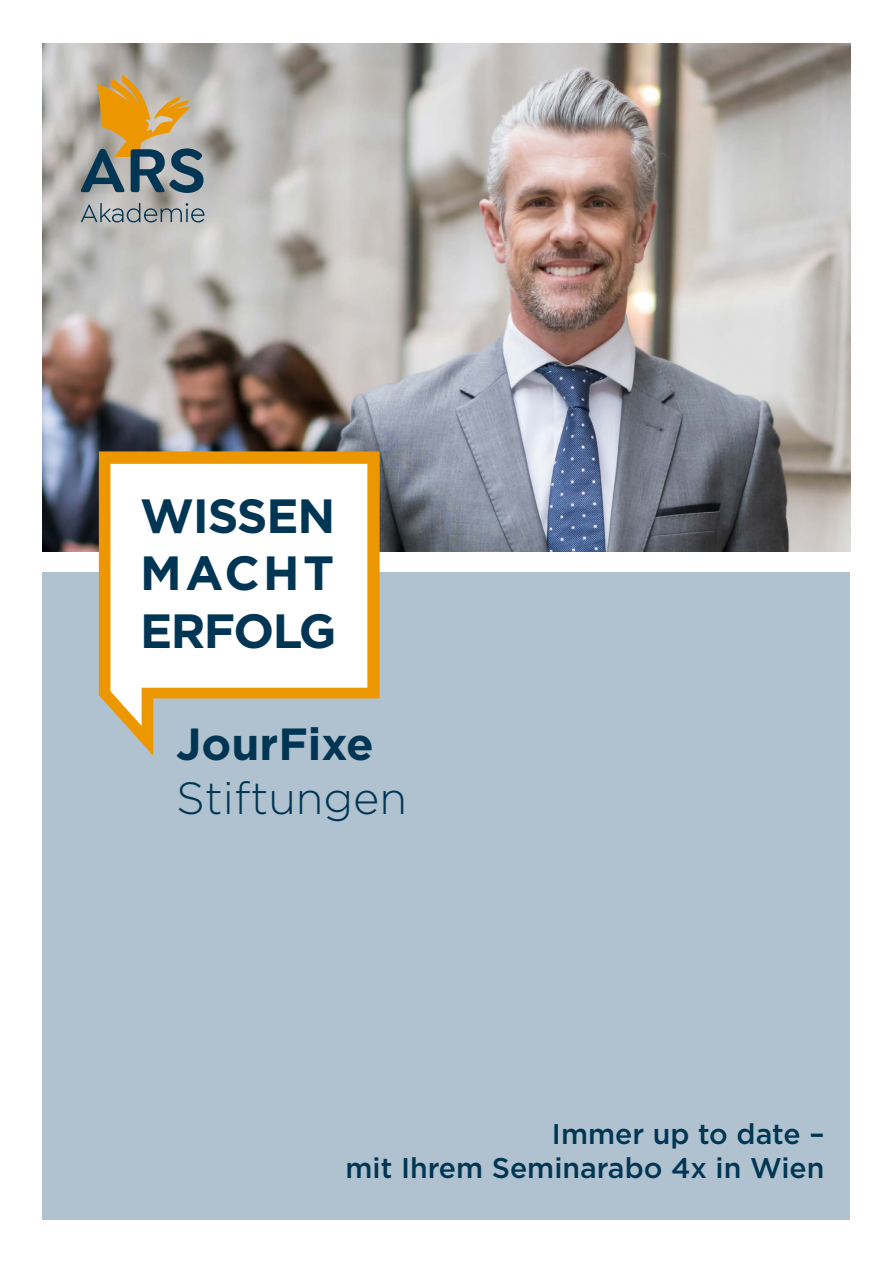
<style>
.page{position:relative;width:893px;height:1263px;background:#fff}
.page>*{position:absolute;margin:0;border:0;box-sizing:border-box;transform-origin:0 0}
.t1{font:700 48px/57.6px "Gotham";letter-spacing:-.025em;color:#003654;text-align:justify}
.t2{font:300 45px "Gotham";color:#003654}
.t3{font:700 45px "Gotham";color:#003654}
.t4{font:500 28.5px/34.2px "Gotham";color:#003654;text-align:right}
</style>
<div class="page">
<img style="left:43px;top:43px;width:807px;height:509px">
<div style="left:43px;top:572px;width:807px;height:648px;background:#b0c2cf"></div>
<svg style="left:99px;top:451px;width:281px;height:305px;fill:#fff"></svg>
<svg style="left:81px;top:203px;width:123px;height:19px;background:#97a1a4"></svg>
<svg style="left:80px;top:74px;width:123px;height:119px;background:#a29779"></svg>
<h1 class="t1" style="left:140px;top:486px;width:198px">WISSEN MACHT ERFOLG</h1>
<h2 class="t3" style="left:176px;top:718px;width:199px">JourFixe</h2>
<h2 class="t2" style="left:176px;top:769px;width:232px">Stiftungen</h2>
<p class="t4" style="left:345px;top:1116px;width:480px">Immer up to date –<br>mit Ihrem Seminarabo 4x in Wien</p>
</div>
